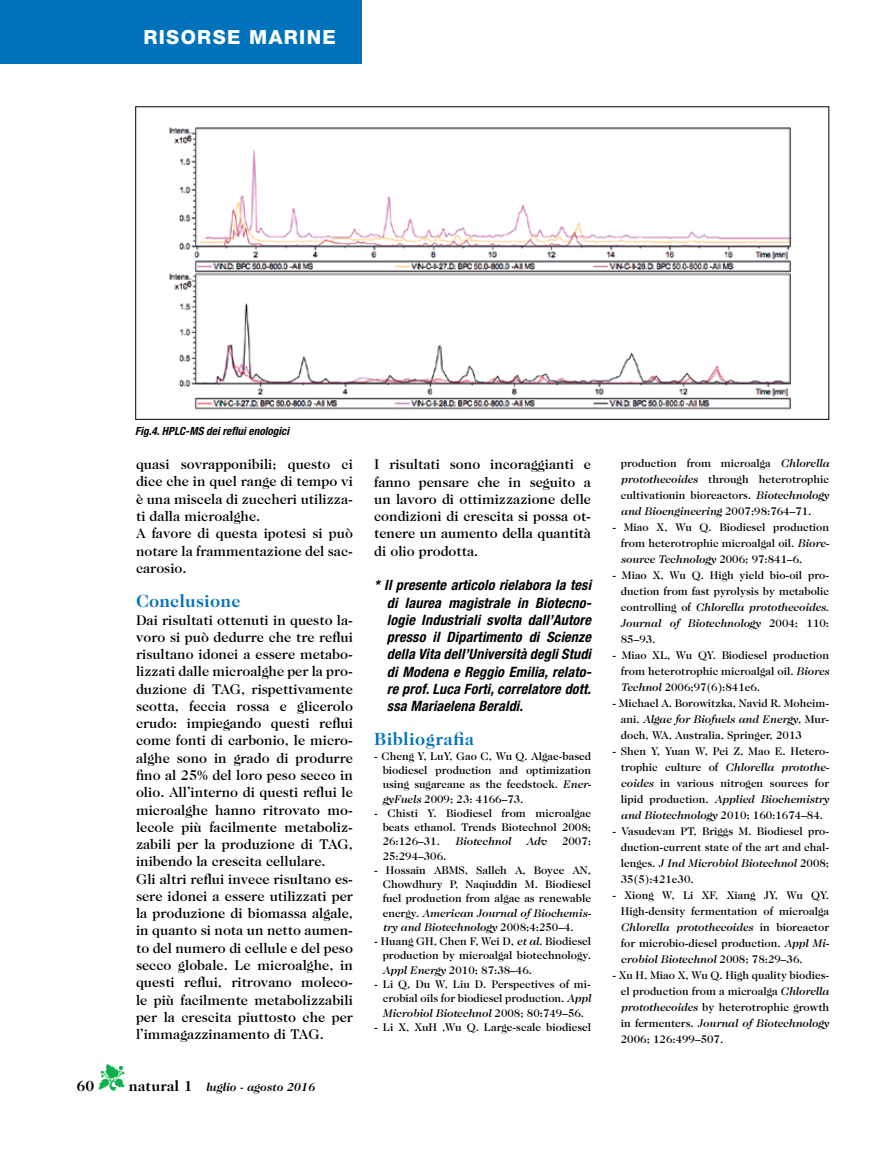
<style>
.page{position:relative;width:893px;height:1149px;background:#fff}
.page>*{position:absolute;margin:0;border:0;box-sizing:border-box;transform-origin:0 0}
.t1{font:800 19.5px "Helvetica Neue LT Std";letter-spacing:.07em;color:#fff}
.t2{font:700 18px "Caslon 224 IT Cby BT";letter-spacing:.01em;color:#0072bc}
.t3{font:700 15px "Caslon 224 IT Cby BT";color:#000}
.t4{font:500 14.25px/17.2px "Caslon Two Twenty Four";color:#000}
.t5{font:italic 700 condensed 14.25px/17.2px "Helvetica Neue LT Std";letter-spacing:.01em;color:#000;text-align:justify}
.t6{font:italic 700 12px "Caslon 224 IT Cby BT";color:#000}
.t7{font:500 11.25px/16px "Caslon Two Twenty Four";color:#000;text-align:justify}
.t8{font:italic 700 condensed 11.25px "Helvetica Neue";color:#000}
.t9{font:italic 500 11.25px "Caslon Two Twenty Four";color:#000}
.s1{color:#0db14b}
.s2{font-style:normal;font-size:15px}
.s3{font-style:italic}
</style>
<div class="page">
<div style="left:0;top:0;width:361px;height:64px;background:#0072bc"></div>
<img style="left:169px;top:127px;width:623px;height:283px">
<h1 class="t1" style="left:143px;top:25px;width:194px">RISORSE MARINE</h1>
<p class="t8" style="left:135px;top:424px;width:155px">Fig.4. HPLC-MS dei reflui enologici</p>
<p class="t4" style="left:136px;top:455px;width:218px">quasi sovrapponibili; questo ci dice che in quel range di tempo vi è una miscela di zuccheri utilizza&shy;ti dalla microalghe.<br>A favore di questa ipotesi si può notare la frammentazione del sac&shy;carosio.</p>
<h2 class="t2" style="left:136px;top:589px;width:106px">Conclusione</h2>
<p class="t4" style="left:136px;top:610px;width:218px">Dai risultati ottenuti in questo la&shy;voro si può dedurre che tre reflui risultano idonei a essere metabo&shy;lizzati dalle microalghe per la pro&shy;duzione di TAG, rispettivamente scotta, feccia rossa e glicerolo crudo: impiegando questi reflui come fonti di carbonio, le micro&shy;alghe sono in grado di produrre fino al 25% del loro peso secco in olio. All’interno di questi reflui le microalghe hanno ritrovato mo&shy;lecole più facilmente metaboliz&shy;zabili per la produzione di TAG, inibendo la crescita cellulare.<br>Gli altri reflui invece risultano es&shy;sere idonei a essere utilizzati per la produzione di biomassa algale, in quanto si nota un netto aumen&shy;to del numero di cellule e del peso secco globale. Le microalghe, in questi reflui, ritrovano moleco&shy;le più facilmente metabolizzabili per la crescita piuttosto che per l’immagazzinamento di TAG.</p>
<p class="t6" style="left:99px;top:1079px;width:218px"><span class="s1">▼</span> <span class="s2">natural 1</span> luglio - agosto 2016</p>
<h3 class="t3" style="left:77px;top:1076px;width:19px">60</h3>
<p class="t4" style="left:374px;top:455px;width:218px;text-align:justify">I risultati sono incoraggianti e fanno pensare che in seguito a un lavoro di ottimizzazione delle condizioni di crescita si possa ot&shy;tenere un aumento della quantità di olio prodotta.</p>
<p class="t5" style="left:387px;top:576px;width:206px;text-indent:-13px">* Il presente articolo rielabora la tesi di laurea magistrale in Biotecno&shy;logie Industriali svolta dall’Autore presso il Dipartimento di Scienze della Vita dell’Università degli Studi di Modena e Reggio Emilia, relato&shy;re prof. Luca Forti, correlatore dott. ssa Mariaelena Beraldi.</p>
<h2 class="t2" style="left:374px;top:727px;width:101px">Bibliografia</h2>
<p class="t7" style="left:383px;top:748px;width:210px;line-height:14.2px;text-indent:-9px">- Cheng Y, LuY, Gao C, Wu Q. Algae-based biodiesel production and optimization using sugarcane as the feedstock. <span class="s3">Ener&shy;gyFuels</span> 2009; 23: 4166–73.</p>
<p class="t7" style="left:383px;top:805px;width:210px;line-height:14.2px;text-indent:-9px">- Chisti Y. Biodiesel from microalgae beats ethanol. Trends Biotechnol 2008; 26:126–31.</p>
<p class="t9" style="left:455px;top:834px;width:57px">Biotechnol</p>
<p class="t9" style="left:526px;top:834px;width:22px">Adv</p>
<p class="t7" style="left:562px;top:833px;width:31px">2007;</p>
<p class="t7" style="left:383px;top:847px;width:65px">25:294–306.</p>
<p class="t7" style="left:383px;top:862px;width:210px;line-height:14.2px;text-indent:-9px">- Hossain ABMS, Salleh A, Boyce AN, Chowdhury P, Naqiuddin M. Biodiesel fuel production from algae as renewable energy. <span class="s3">American Journal of Biochemis&shy;try and Biotechnology</span> 2008;4:250–4.</p>
<p class="t7" style="left:383px;top:933px;width:210px;line-height:14.2px;text-indent:-9px">- Huang GH, Chen F, Wei D, <span class="s3">et al.</span> Biodiesel production by microalgal biotechnology.<br><span class="s3">Appl Energy</span> 2010; 87:38–46.</p>
<p class="t7" style="left:383px;top:976px;width:210px;line-height:14.2px;text-indent:-9px">- Li Q, Du W, Liu D. Perspectives of mi&shy;crobial oils for biodiesel production. <span class="s3">Appl Microbiol Biotechnol</span> 2008; 80:749–56.</p>
<p class="t7" style="left:374px;top:1018px;width:218px">- Li X, XuH ,Wu Q. Large-scale biodiesel</p>
<p class="t7" style="left:621px;top:455px;width:210px">production from microalga <span class="s3">Chlorella protothecoides</span> through heterotrophic cultivationin bioreactors. <span class="s3">Biotechnology and Bioengineering</span> 2007;98:764–71.</p>
<p class="t7" style="left:621px;top:518px;width:210px;text-indent:-9px">- Miao X, Wu Q. Biodiesel production from heterotrophic microalgal oil. <span class="s3">Biore&shy;source Technology</span> 2006; 97:841–6.</p>
<p class="t7" style="left:621px;top:566px;width:210px;text-indent:-9px">- Miao X, Wu Q. High yield bio-oil pro&shy;duction from fast pyrolysis by metabolic controlling of <span class="s3">Chlorella protothecoides</span>.<br><span class="s3">Journal of Biotechnology</span> 2004; 110:<br>85–93.</p>
<p class="t7" style="left:621px;top:646px;width:210px;text-indent:-9px">- Miao XL, Wu QY. Biodiesel production from heterotrophic microalgal oil. <span class="s3">Biores Technol</span> 2006;97(6):841e6.</p>
<p class="t7" style="left:621px;top:694px;width:210px;text-indent:-9px">- Michael A. Borowitzka, Navid R. Moheim&shy;ani. <span class="s3">Algae for Biofuels and Energy</span>, Mur&shy;doch, WA, Australia, Springer, 2013</p>
<p class="t7" style="left:621px;top:742px;width:210px;text-indent:-9px">- Shen Y, Yuan W, Pei Z, Mao E. Hetero&shy;trophic culture of <span class="s3">Chlorella protothe&shy;coides</span> in various nitrogen sources for lipid production. <span class="s3">Applied Biochemistry and Biotechnology</span> 2010; 160:1674–84.</p>
<p class="t7" style="left:621px;top:822px;width:210px;text-indent:-9px">- Vasudevan PT, Briggs M. Biodiesel pro&shy;duction-current state of the art and chal&shy;lenges. <span class="s3">J Ind Microbiol Biotechnol</span> 2008; 35(5):421e30.</p>
<p class="t7" style="left:621px;top:886px;width:210px;text-indent:-9px">- Xiong W, Li XF, Xiang JY, Wu QY.<br>High-density fermentation of microalga <span class="s3">Chlorella protothecoides</span> in bioreactor for microbio-diesel production. <span class="s3">Appl Mi&shy;crobiol Biotechnol</span> 2008; 78:29–36.</p>
<p class="t7" style="left:621px;top:966px;width:210px;text-indent:-9px">- Xu H, Miao X, Wu Q. High quality biodies&shy;el production from a microalga <span class="s3">Chlorella protothecoides</span> by heterotrophic growth in fermenters. <span class="s3">Journal of Biotechnology </span>2006; 126:499–507.</p>
</div>
